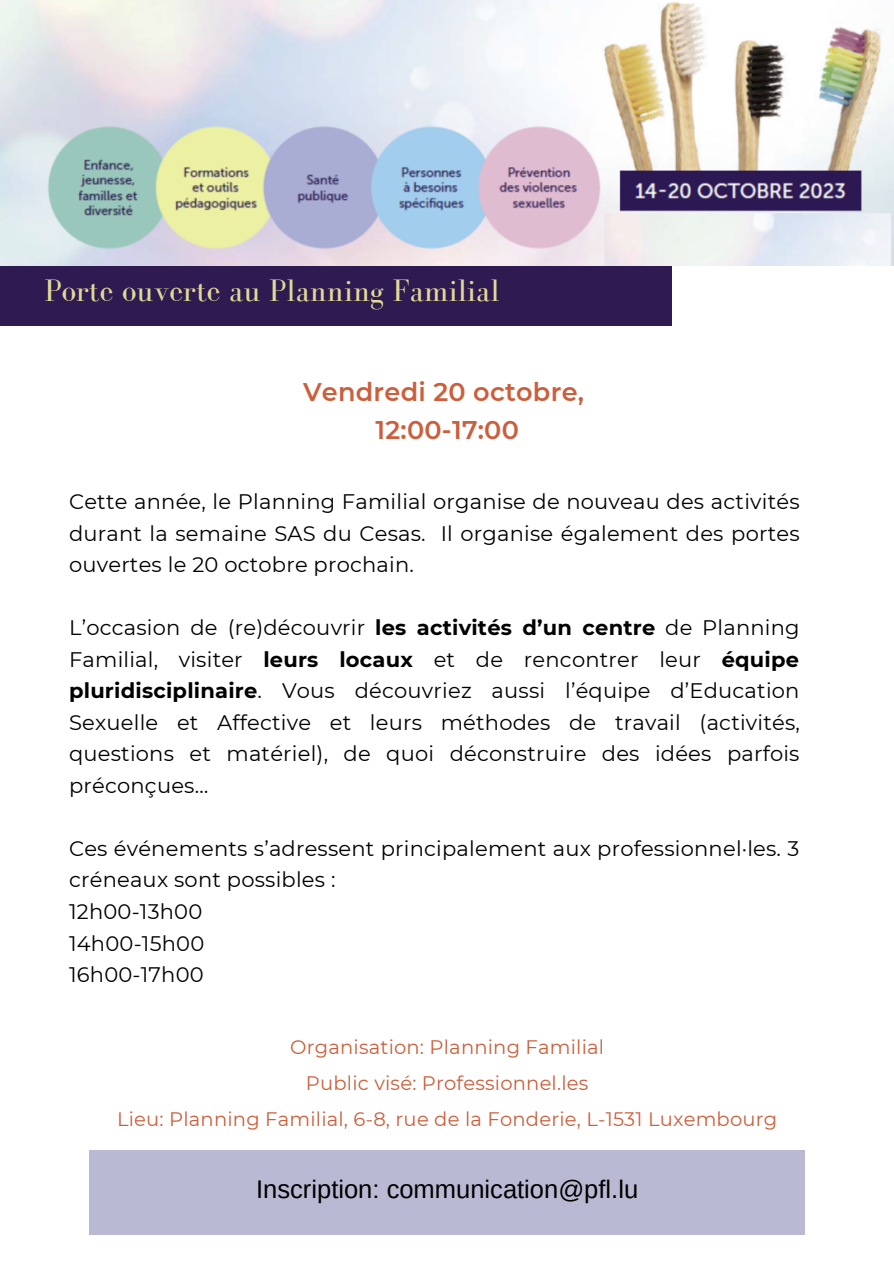
<style>
.page{position:relative;width:894px;height:1264px;background:#fff}
.page>*{position:absolute;margin:0;border:0;box-sizing:border-box;transform-origin:0 0}
.t1{font:31.95px "Bodoni FLF";color:#e1da96}
.t2{font:25.5px "Arimo";color:#000}
.t3{font:600 25.5px "Montserrat";letter-spacing:.01em;color:#cc5e3b}
.t4{font:21px/31.5px "Montserrat";letter-spacing:.01em;color:#000;text-align:justify}
.t5{font:19.5px "Montserrat";letter-spacing:.01em;color:#cc5e3b}
.s1{font-weight:700}
</style>
<div class="page">
<div style="left:89px;top:1150px;width:715px;height:84px;background:#b9b9d4"></div>
<img style="left:0;top:0;width:893px;height:266px">
<div style="left:0;top:265px;width:671px;height:60px;background:#2f1b52"></div>
<p class="t1" style="left:44px;top:273px;width:456px">Porte ouverte au Planning Familial</p>
<p class="t3" style="left:303px;top:376px;width:282px">Vendredi 20 octobre,</p>
<p class="t3" style="left:375px;top:414px;width:145px">12:00-17:00</p>
<p class="t4" style="left:69px;top:485px;width:731px">Cette année, le Planning Familial organise de nouveau des activités durant la semaine SAS du Cesas. Il organise également des portes ouvertes le 20 octobre prochain.</p>
<p class="t4" style="left:69px;top:612px;width:732px">L’occasion de (re)découvrir <span class="s1">les activités d’un centre</span> de Planning Familial, visiter <span class="s1">leurs locaux</span> et de rencontrer leur <span class="s1">équipe pluridisciplinaire</span>. Vous découvriez aussi l’équipe d’Education Sexuelle et Affective et leurs méthodes de travail (activités, questions et matériel), de quoi déconstruire des idées parfois préconçues…</p>
<p class="t4" style="left:69px;top:832px;width:731px">Ces événements s’adressent principalement aux professionnel·les. 3 créneaux sont possibles :</p>
<p class="t4" style="left:69px;top:895px;width:135px">12h00-13h00</p>
<p class="t4" style="left:69px;top:927px;width:137px">14h00-15h00</p>
<p class="t4" style="left:69px;top:958px;width:136px">16h00-17h00</p>
<p class="t5" style="left:290px;top:1035px;width:315px">Organisation: Planning Familial</p>
<p class="t5" style="left:306px;top:1071px;width:284px">Public visé: Professionnel.les</p>
<p class="t5" style="left:117px;top:1107px;width:661px">Lieu: Planning Familial, 6-8, rue de la Fonderie, L-1531 Luxembourg</p>
<p class="t2" style="left:256px;top:1175px;width:383px">Inscription: communication@pfl.lu</p>
</div>
